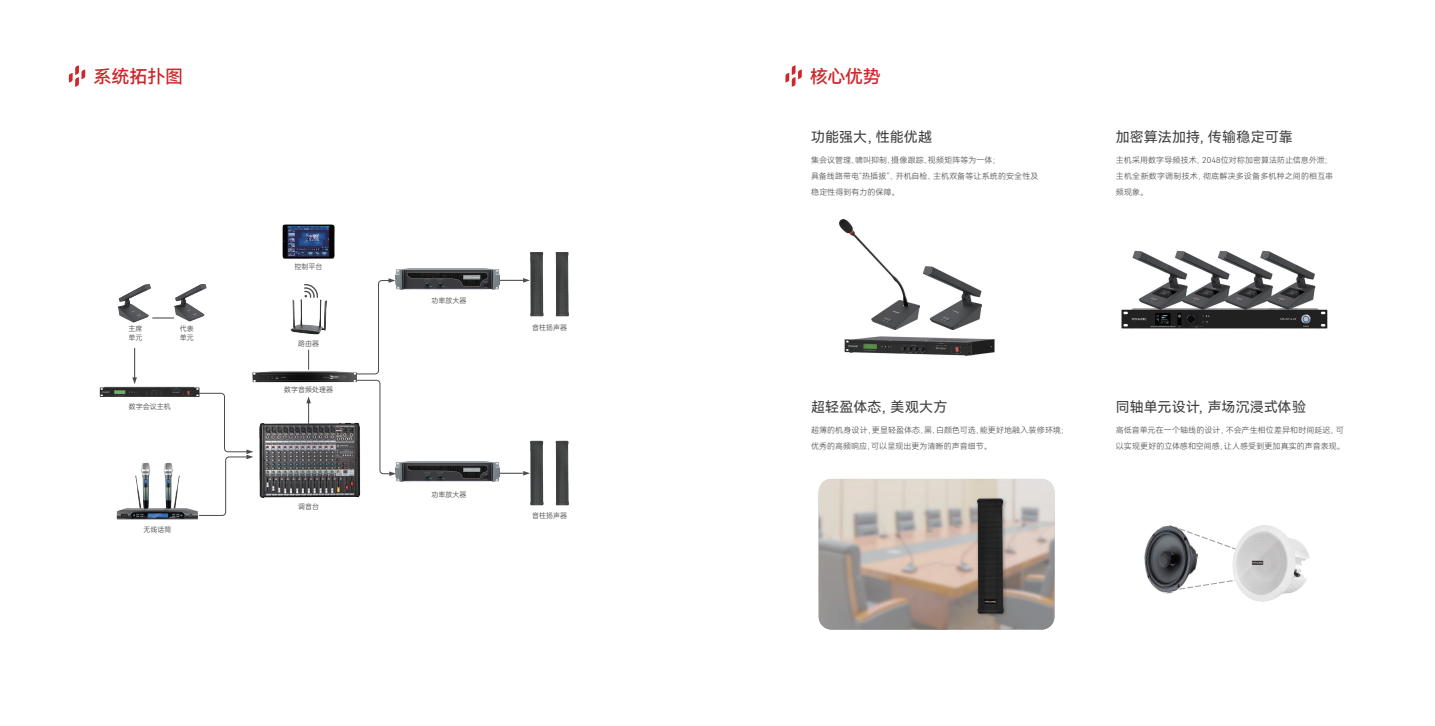
<style>
.page{position:relative;width:1435px;height:726px;background:#fff}
.page>*{position:absolute;margin:0;border:0;box-sizing:border-box;transform-origin:0 0}
.t1{font:18px "Harmony OS Sans SC Medium";letter-spacing:-.01em;color:#cd282b}
.t2{font:14px "Harmony OS Sans SC";letter-spacing:.005em;color:#3e3e3f}
.t3{font:8px/16px "Harmony OS Sans SC Light";letter-spacing:.01em;color:#3e3e3f}
.t4{font:7px/9px "OPPO Sans R";color:#4b4c4d}
</style>
<div class="page">
<img style="left:118px;top:284px;width:55px;height:39px">
<svg style="left:1202px;top:536px;width:21px;height:9px"></svg>
<svg style="left:1203px;top:581px;width:21px;height:5px"></svg>
<img style="left:1224px;top:525px;width:86px;height:77px">
<svg style="left:785px;top:65px;width:16px;height:22px"></svg>
<svg style="left:69px;top:65px;width:16px;height:22px"></svg>
<img style="left:839px;top:219px;width:80px;height:111px">
<img style="left:923px;top:267px;width:59px;height:63px">
<img style="left:844px;top:336px;width:151px;height:20px">
<img style="left:1121px;top:250px;width:207px;height:79px">
<img style="left:1143px;top:525px;width:58px;height:69px">
<img style="left:818px;top:479px;width:236px;height:150px">
<hr style="left:487px;top:473px;width:37px;height:1px;background:#4b4c4d">
<svg style="left:523px;top:471px;width:7px;height:4px"></svg>
<hr style="left:487px;top:280px;width:36px;height:1px;background:#4b4c4d">
<svg style="left:523px;top:278px;width:7px;height:5px"></svg>
<svg style="left:304px;top:284px;width:13px;height:13px"></svg>
<svg style="left:132px;top:377px;width:5px;height:7px"></svg>
<svg style="left:199px;top:392px;width:54px;height:124px"></svg>
<svg style="left:356px;top:278px;width:39px;height:198px"></svg>
<svg style="left:152px;top:317px;width:21px;height:1px"></svg>
<img style="left:173px;top:284px;width:34px;height:38px">
<img style="left:100px;top:386px;width:99px;height:11px">
<img style="left:116px;top:463px;width:82px;height:57px">
<img style="left:291px;top:299px;width:35px;height:35px">
<img style="left:283px;top:224px;width:51px;height:35px">
<img style="left:395px;top:269px;width:104px;height:20px">
<img style="left:395px;top:461px;width:104px;height:21px">
<img style="left:530px;top:252px;width:13px;height:65px">
<img style="left:555px;top:252px;width:14px;height:65px">
<img style="left:530px;top:440px;width:13px;height:65px">
<img style="left:555px;top:440px;width:14px;height:65px">
<svg style="left:306px;top:396px;width:5px;height:7px"></svg>
<hr style="left:308px;top:402px;width:1px;height:30px;background:#4b4c4d">
<hr style="left:134px;top:348px;width:1px;height:30px;background:#4b4c4d">
<svg style="left:308px;top:349px;width:1px;height:21px"></svg>
<img style="left:259px;top:422px;width:102px;height:75px">
<img style="left:252px;top:371px;width:104px;height:12px">
<h1 class="t1" style="left:93px;top:64px;width:91px">系统拓扑图</h1>
<h1 class="t1" style="left:810px;top:64px;width:72px">核心优势</h1>
<h2 class="t2" style="left:811px;top:127px;width:122px">功能强大，性能优越</h2>
<p class="t4" style="left:128px;top:324px;width:15px">主席单元</p>
<p class="t4" style="left:180px;top:324px;width:15px">代表单元</p>
<p class="t4" style="left:129px;top:401px;width:43px">数字会议主机</p>
<p class="t4" style="left:143px;top:524px;width:29px">无线话筒</p>
<p class="t4" style="left:294px;top:262px;width:29px">控制平台</p>
<p class="t4" style="left:298px;top:338px;width:22px">路由器</p>
<p class="t4" style="left:284px;top:385px;width:50px">数字音频处理器</p>
<p class="t4" style="left:298px;top:502px;width:22px">调音台</p>
<p class="t4" style="left:431px;top:296px;width:36px">功率放大器</p>
<p class="t4" style="left:431px;top:489px;width:36px">功率放大器</p>
<p class="t4" style="left:532px;top:322px;width:36px">音柱扬声器</p>
<p class="t4" style="left:532px;top:510px;width:36px">音柱扬声器</p>
<p class="t3" style="left:811px;top:152px;width:229px">集会议管理、啸叫抑制、摄像跟踪、视频矩阵等为一体；<br>具备线路带电“热插拔”、开机自检、主机双备等让系统的安全性及稳定性得到有力的保障。</p>
<h2 class="t2" style="left:811px;top:397px;width:138px">超轻盈体态，美观大方</h2>
<p class="t3" style="left:811px;top:422px;width:259px">超薄的机身设计，更显轻盈体态，黑、白颜色可选，能更好地融入装修环境；优秀的高频响应，可以呈现出更为清晰的声音细节。</p>
<h2 class="t2" style="left:1115px;top:127px;width:178px">加密算法加持，传输稳定可靠</h2>
<p class="t3" style="left:1115px;top:152px;width:219px;text-align:justify">主机采用数字导频技术，2048位对称加密算法防止信息外泄；主机全新数字调制技术，彻底解决多设备多机种之间的相互串频现象。</p>
<h2 class="t2" style="left:1115px;top:397px;width:192px">同轴单元设计，声场沉浸式体验</h2>
<p class="t3" style="left:1115px;top:422px;width:231px">高低音单元在一个轴线的设计，不会产生相位差异和时间延迟，可以实现更好的立体感和空间感，让人感受到更加真实的声音表现。</p>
</div>
